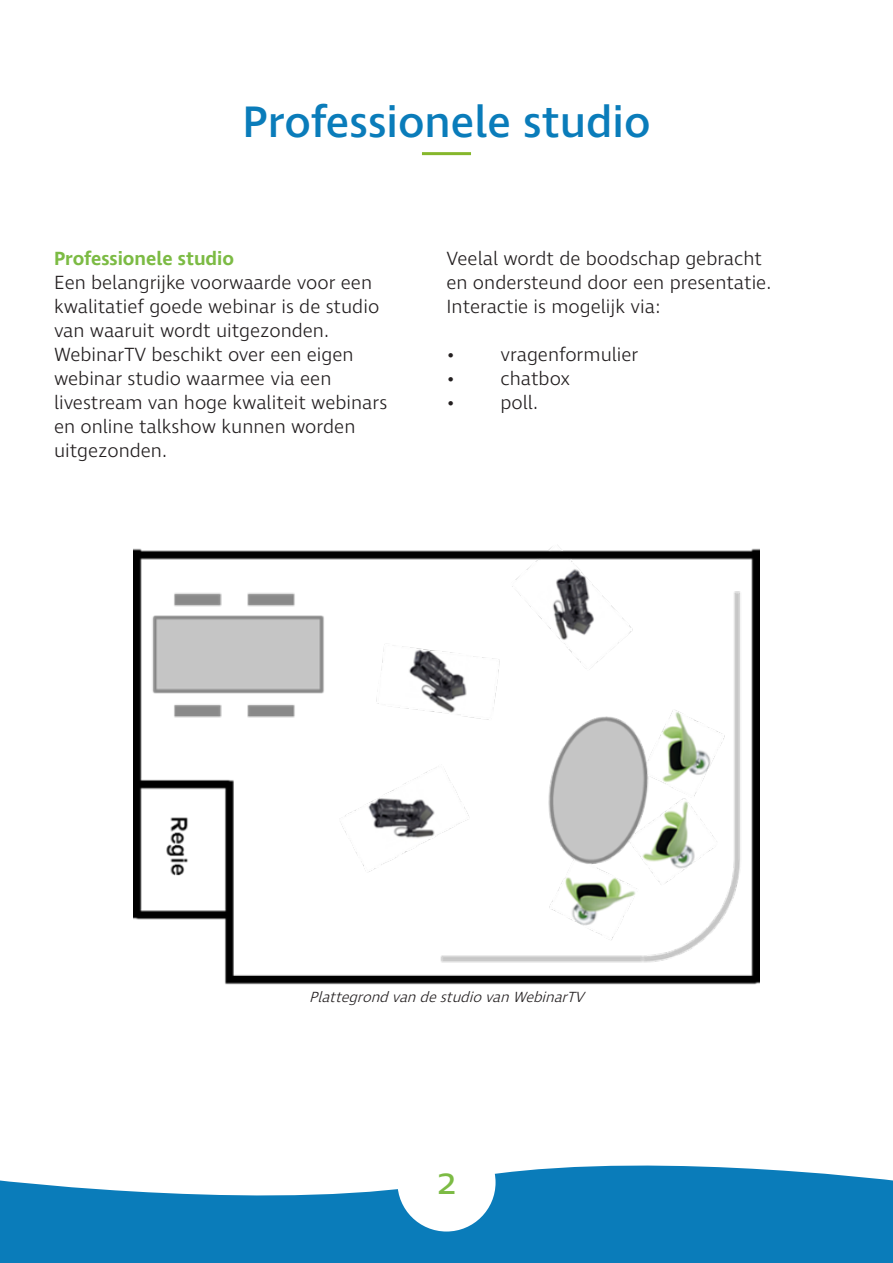
<style>
.page{position:relative;width:893px;height:1263px;background:#fff}
.page>*{position:absolute;margin:0;border:0;box-sizing:border-box;transform-origin:0 0}
.t1{font:500 45px "Ingra";color:#0a7cba}
.t2{font:500 30px "Ingra Wd";color:#7cbb44}
.t3{font:300 19.5px/24px "Ingra";color:#231f20}
.t4{font:600 19.5px "Ingra";color:#7cbb44}
.t5{font:italic 300 15px "Ingra";color:#231f20}
</style>
<div class="page">
<svg style="left:1px;top:1165px;width:892px;height:98px;background:#2f8fc4"></svg>
<svg style="left:0;top:1180px;width:1px;height:83px"></svg>
<div style="left:397px;top:1133px;width:99px;height:98px;background:#fff;border-radius:50%"></div>
<hr style="left:422px;top:152px;width:49px;height:3px;background:#86b72b">
<img style="left:133px;top:547px;width:627px;height:438px">
<p class="t1" style="left:242px;top:94px;width:410px">Professionele studio</p>
<p class="t4" style="left:54px;top:246px;width:182px">Professionele studio</p>
<p class="t3" style="left:54px;top:272px;width:327px">Een belangrijke voorwaarde voor een kwalitatief goede webinar is de studio van waaruit wordt uitgezonden.</p>
<p class="t3" style="left:54px;top:344px;width:335px">WebinarTV beschikt over een eigen webinar studio waarmee via een livestream van hoge kwaliteit webinars en online talkshow kunnen worden uitgezonden.</p>
<p class="t3" style="left:446px;top:248px;width:326px">Veelal wordt de boodschap gebracht en ondersteund door een presentatie.<br>Interactie is mogelijk via:</p>
<p class="t3" style="left:446px;top:344px;width:193px">• vragenformulier</p>
<p class="t3" style="left:446px;top:368px;width:125px">• chatbox</p>
<p class="t3" style="left:446px;top:392px;width:93px">• poll.</p>
<p class="t5" style="left:309px;top:988px;width:281px">PlattegrondvandestudiovanWebinarTV</p>
<p class="t2" style="left:438px;top:1165px;width:19px">2</p>
</div>
